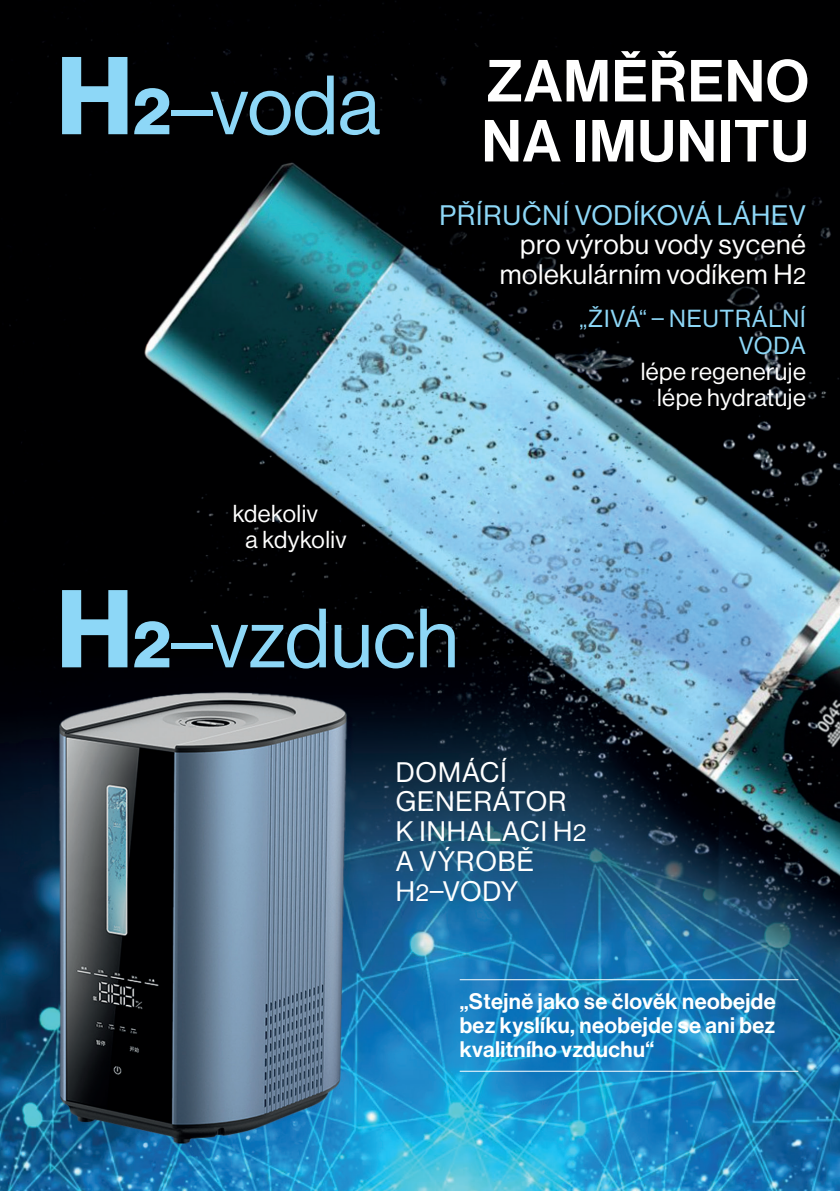
<style>
.page{position:relative;width:840px;height:1191px;background:#fff}
.page>*{position:absolute;margin:0;border:0;box-sizing:border-box;transform-origin:0 0}
.t1{font:108px "N Haas Grotesk DS Pro 75 Bd";color:#8dd7f7}
.t2{font:82px "N Haas Grotesk DS Pro 55 Rg";color:#8dd7f7}
.t3{font:58px "N Haas Grotesk DS Pro 65 Md";letter-spacing:.02em;color:#fff}
.t4{font:27.6px/30px "N Haas Grotesk DS Pro 55 Rg";letter-spacing:.02em;color:#fff}
.t5{font:27.6px "N Haas Grotesk DS Pro 55 Rg";letter-spacing:.02em;color:#8dd7f7}
.t6{font:24.2px "N Haas Grotesk DS Pro 55 Rg";letter-spacing:.02em;color:#fff}
.t7{font:24.2px "N Haas Grotesk DS Pro 55 Rg";letter-spacing:.035em;color:#8dd7f7}
.t8{font:24px "N Haas Grotesk DS Pro 55 Rg";letter-spacing:.02em;color:#fff}
.t9{font:22px/24px "N Haas Grotesk DS Pro 65 Md";letter-spacing:.02em;color:#fff;text-align:justify}
.s1{font-family:"N Haas Grotesk DS Pro 75 Bd";font-size:66px}
.s2{font-size:23px}
.s3{font-family:"N Haas Grotesk DS Pro 75 Bd";font-size:108px}
</style>
<div class="page">
<img style="left:0;top:0;width:839px;height:1191px">
<hr style="left:459px;top:979px;width:338px;height:1px;background:#fff">
<hr style="left:459px;top:1070px;width:338px;height:1px;background:#fff">
<p class="t1" style="left:57px;top:33px;width:77px">H</p>
<p class="t2" style="left:133px;top:59px;width:249px"><span class="s1">2</span>–voda</p>
<p class="t8" style="left:232px;top:499px;width:87px">kdekoliv</p>
<p class="t8" style="left:245px;top:525px;width:103px">a kdykoliv</p>
<p class="t3" style="left:486px;top:47px;width:323px">ZAMĚŘENO</p>
<p class="t3" style="left:481px;top:107px;width:328px">NA IMUNITU</p>
<p class="t5" style="left:439px;top:199px;width:368px">PŘÍRUČNÍ VODÍKOVÁ LÁHEV</p>
<p class="t4" style="left:499px;top:230px;width:307px;text-align:right">pro výrobu vody sycené molekulárním vodíkem H<span class="s2">2</span></p>
<p class="t7" style="left:579px;top:305px;width:227px">„ŽIVÁ“ – NEUTRÁLNÍ</p>
<p class="t7" style="left:738px;top:331px;width:68px">VODA</p>
<p class="t6" style="left:640px;top:358px;width:167px">lépe regeneruje</p>
<p class="t6" style="left:656px;top:384px;width:150px">lépe hydratuje</p>
<p class="t2" style="left:57px;top:592px;width:403px"><span class="s3">H</span><span class="s1">2</span>–vzduch</p>
<p class="t4" style="left:395px;top:757px;width:192px">DOMÁCÍ<br>GENERÁTOR<br>K INHALACI H<span class="s2">2</span></p>
<p class="t4" style="left:395px;top:846px;width:140px">A VÝROBĚ<br>H<span class="s2">2</span>–VODY</p>
<p class="t9" style="left:459px;top:989px;width:317px">„Stejně jako se člověk neobejde bez kyslíku, neobejde se ani bez kvalitního vzduchu“</p>
</div>
